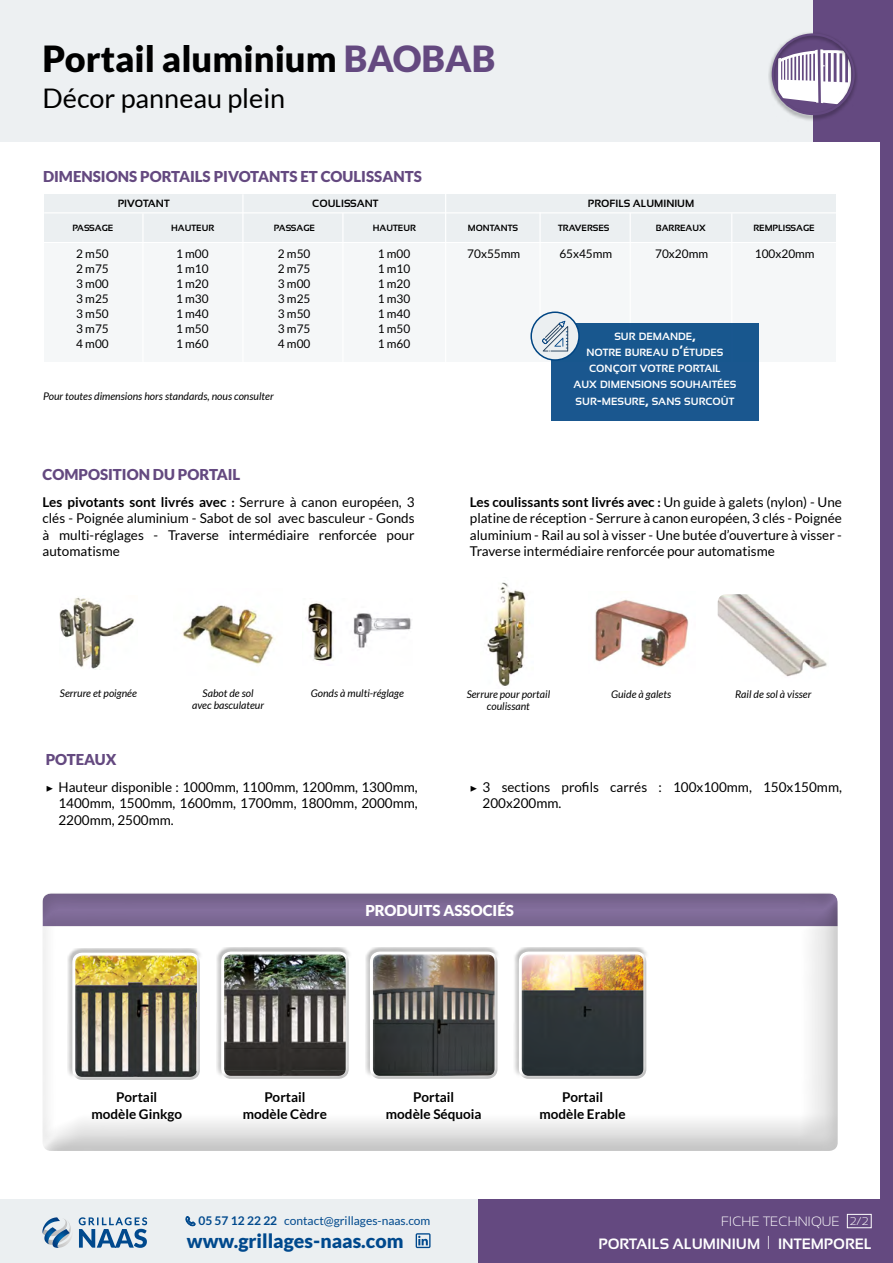
<style>
.page{position:relative;width:893px;height:1263px;background:#fff}
.page>*{position:absolute;margin:0;border:0;box-sizing:border-box;transform-origin:0 0}
.t1{font:900 36px "Lato";color:#000}
.t2{font:27px "Lato";color:#000}
.t3{font:900 19.5px "Lato";color:#00498d}
.t4{font:900 15px "Lato";color:#644980}
.t5{font:700 15px "Sansation";color:#fff}
.t6{font:900 15px "Lato";color:#fff}
.t7{font:13.5px/16.5px "Lato";color:#000;text-align:justify}
.t8{font:700 13.5px/16.5px "Lato";color:#000;text-align:center}
.t9{font:300 13.5px "Sansation";color:#fff}
.t10{font:12px "Lato";color:#00498d}
.t11{font:11.85px/15px "Lato";color:#000;text-align:justify}
.t12{font:italic 10.5px/12px "Lato";color:#000;text-align:center}
.t13{font:700 10.5px/16.2px "Sansation";color:#fff;text-align:center}
.t14{font:700 10.5px "Sansation";color:#000}
.t15{font:700 9px "Sansation";color:#000}
.s1{color:#644980}
.s2{font-size:15px}
.s3{font-weight:700}
.s4{font-weight:700;font-size:12.75px}
.s5{font-family:"Hypatia Sans Pro"}
.s6{font-size:11.25px}
.s7{font-weight:300;font-size:18.75px}
</style>
<div class="page">
<div style="left:0;top:0;width:893px;height:142px;background:#ebeff1"></div>
<div style="left:813px;top:0;width:80px;height:142px;background:#644980"></div>
<div style="left:880px;top:108px;width:13px;height:1112px;background:#644980"></div>
<div style="left:0;top:1199px;width:478px;height:64px;background:#ebeff1"></div>
<div style="left:478px;top:1199px;width:415px;height:64px;background:#644980"></div>
<div style="left:847px;top:1214px;width:24px;height:14px;border:1px solid #fff"></div>
<svg style="left:79px;top:1217px;width:68px;height:31px"></svg>
<svg style="left:43px;top:1217px;width:29px;height:31px"></svg>
<svg style="left:185px;top:1216px;width:11px;height:10px"></svg>
<svg style="left:416px;top:1233px;width:15px;height:15px"></svg>
<div style="left:768px;top:32px;width:91px;height:90px;background:#000;opacity:.5"></div>
<div style="left:772px;top:33px;width:83px;height:82px;border:2px solid #644980;border-radius:50%"></div>
<div style="left:44px;top:243px;width:791px;height:119px;background:#f5f7f8"></div>
<div style="left:44px;top:194px;width:791px;height:48px;background:#ebeff1"></div>
<hr style="left:539px;top:212px;width:2px;height:148px;background:#fff">
<hr style="left:630px;top:213px;width:1px;height:149px;background:#fff">
<hr style="left:731px;top:213px;width:1px;height:149px;background:#fff">
<hr style="left:342px;top:213px;width:1px;height:149px;background:#fff">
<hr style="left:242px;top:194px;width:2px;height:168px;background:#fff">
<hr style="left:142px;top:213px;width:2px;height:149px;background:#fff">
<hr style="left:445px;top:192px;width:1px;height:170px;background:#fff">
<hr style="left:44px;top:212px;width:794px;height:1px;background:#fff">
<div style="left:551px;top:323px;width:208px;height:98px;background:#1a578f"></div>
<svg style="left:531px;top:312px;width:48px;height:48px"></svg>
<div style="left:530px;top:311px;width:50px;height:50px;border:2px solid #004583;border-radius:50%"></div>
<svg style="left:542px;top:321px;width:26px;height:31px"></svg>
<img style="left:60px;top:597px;width:75px;height:72px">
<img style="left:182px;top:605px;width:93px;height:60px">
<img style="left:305px;top:602px;width:107px;height:59px">
<img style="left:487px;top:582px;width:39px;height:104px">
<img style="left:595px;top:599px;width:94px;height:68px">
<img style="left:718px;top:594px;width:109px;height:83px">
<div style="left:30px;top:891px;width:820px;height:261px;background:#000;opacity:.15"></div>
<div style="left:67px;top:947px;width:136px;height:131px;background:#fff;opacity:.75"></div>
<div style="left:69px;top:954px;width:136px;height:131px;background:#000;opacity:.25"></div>
<div style="left:215px;top:946px;width:137px;height:131px;background:#fff;opacity:.75"></div>
<div style="left:218px;top:953px;width:136px;height:131px;background:#000;opacity:.25"></div>
<div style="left:364px;top:946px;width:136px;height:131px;background:#fff;opacity:.75"></div>
<div style="left:367px;top:953px;width:136px;height:131px;background:#000;opacity:.25"></div>
<div style="left:513px;top:946px;width:136px;height:131px;background:#fff;opacity:.75"></div>
<div style="left:516px;top:953px;width:136px;height:131px;background:#000;opacity:.25"></div>
<div style="left:30px;top:883px;width:820px;height:44px;background:#000;opacity:.1"></div>
<h1 class="t1" style="left:43px;top:37px;width:454px">Portail aluminium <span class="s1">BAOBAB</span></h1>
<h2 class="t2" style="left:43px;top:83px;width:244px">Décor panneau plein</h2>
<p class="t4" style="left:43px;top:168px;width:380px">DIMENSIONS PORTAILS PIVOTANTS ET COULISSANTS</p>
<p class="t14" style="left:118px;top:197px;width:53px">PIVOTANT</p>
<p class="t14" style="left:312px;top:197px;width:68px">COULISSANT</p>
<p class="t14" style="left:588px;top:197px;width:108px">PROFILS ALUMINIUM</p>
<p class="t15" style="left:72px;top:223px;width:42px">PASSAGE</p>
<p class="t15" style="left:171px;top:222px;width:45px">HAUTEUR</p>
<p class="t15" style="left:274px;top:223px;width:42px">PASSAGE</p>
<p class="t15" style="left:373px;top:222px;width:45px">HAUTEUR</p>
<p class="t15" style="left:468px;top:222px;width:52px">MONTANTS</p>
<p class="t15" style="left:558px;top:222px;width:53px">TRAVERSES</p>
<p class="t15" style="left:656px;top:222px;width:51px">BARREAUX</p>
<p class="t15" style="left:753px;top:222px;width:63px">REMPLISSAGE</p>
<p class="t11" style="left:378px;top:247px;width:34px">1 m00</p>
<p class="t11" style="left:467px;top:247px;width:54px">70x55mm</p>
<p class="t11" style="left:559px;top:247px;width:54px">65x45mm</p>
<p class="t11" style="left:655px;top:247px;width:54px">70x20mm</p>
<p class="t11" style="left:755px;top:247px;width:61px">100x20mm</p>
<p class="t11" style="left:378px;top:262px;width:34px">1 m10<br>1 m20<br>1 m30<br>1 m40<br>1 m50<br>1 m60</p>
<p class="t11" style="left:76px;top:247px;width:34px">2 m50<br>2 m75<br>3 m00<br>3 m25<br>3 m50<br>3 m75<br>4 m00</p>
<p class="t11" style="left:176px;top:247px;width:34px">1 m00<br>1 m10<br>1 m20<br>1 m30<br>1 m40<br>1 m50<br>1 m60</p>
<p class="t11" style="left:278px;top:247px;width:34px">2 m50<br>2 m75<br>3 m00<br>3 m25<br>3 m50<br>3 m75<br>4 m00</p>
<p class="t13" style="left:573px;top:328px;width:165px">SUR DEMANDE<span class="s2">,<br></span>NOTRE BUREAU D<span class="s2">’</span>ÉTUDES<br>CONÇOIT VOTRE PORTAIL<br>AUX DIMENSIONS SOUHAITÉES<br>SUR<span class="s2">-</span>MESURE<span class="s2">,</span> SANS SURCOÛT</p>
<p class="t12" style="left:43px;top:391px;width:232px">Pour toutes dimensions hors standards, nous consulter</p>
<p class="t4" style="left:43px;top:466px;width:199px">COMPOSITION DU PORTAIL</p>
<p class="t7" style="left:43px;top:494px;width:374px"><span class="s3">Les pivotants sont livrés avec</span> <span class="s4">:</span> Serrure à canon européen, 3 clés - Poignée aluminium - Sabot de sol avec basculeur - Gonds à multi-réglages - Traverse intermédiaire renforcée pour automatisme</p>
<p class="t7" style="left:470px;top:494px;width:374px"><span class="s3">Les coulissants sont livrés avec</span> <span class="s4">:</span> Un guide à galets (nylon) - Une platine de réception - Serrure à canon européen, 3 clés - Poignée aluminium - Rail au sol à visser - Une butée d’ouverture à visser - Traverse intermédiaire renforcée pour automatisme</p>
<p class="t12" style="left:60px;top:687px;width:78px">Serrure et poignée</p>
<p class="t12" style="left:192px;top:687px;width:73px">Sabot de sol avec basculateur</p>
<p class="t12" style="left:311px;top:687px;width:95px">Gonds à multi-réglage</p>
<p class="t12" style="left:467px;top:688px;width:85px">Serrure pour portail coulissant</p>
<p class="t12" style="left:611px;top:688px;width:62px">Guide à galets</p>
<p class="t12" style="left:735px;top:688px;width:78px">Rail de sol à visser</p>
<p class="t4" style="left:46px;top:750px;width:72px">POTEAUX</p>
<p class="t7" style="left:58px;top:778px;width:361px;text-indent:-13px"><span class="s5">▶</span> Hauteur disponible : 1000mm, 1100mm, 1200mm, 1300mm, 1400mm, 1500mm, 1600mm, 1700mm, 1800mm, 2000mm, 2200mm, 2500mm.</p>
<p class="t7" style="left:483px;top:778px;width:361px;text-indent:-13px"><span class="s5">▶</span> 3 sections profils carrés : 100x100mm, 150x150mm,<br>200x200mm.</p>
<p class="t6" style="left:365px;top:901px;width:150px">PRODUITS ASSOCIÉS</p>
<p class="t8" style="left:91px;top:1089px;width:92px">Portail<br>modèle Ginkgo</p>
<p class="t8" style="left:243px;top:1089px;width:86px">Portail modèle Cèdre</p>
<p class="t8" style="left:386px;top:1089px;width:97px">Portail<br>modèle Séquoia</p>
<p class="t8" style="left:540px;top:1089px;width:88px">Portail modèle Erable</p>
<p class="t10" style="left:198px;top:1214px;width:234px"><span class="s3">05 57 12 22 22</span> contact@grillages-naas.com</p>
<p class="t9" style="left:721px;top:1213px;width:149px">FICHE TECHNIQUE <span class="s6">2/2</span></p>
<h3 class="t3" style="left:187px;top:1229px;width:218px">www.grillages-naas.com</h3>
<p class="t5" style="left:598px;top:1236px;width:275px">PORTAILS ALUMINIUM <span class="s7">I</span> INTEMPOREL</p>
</div>
